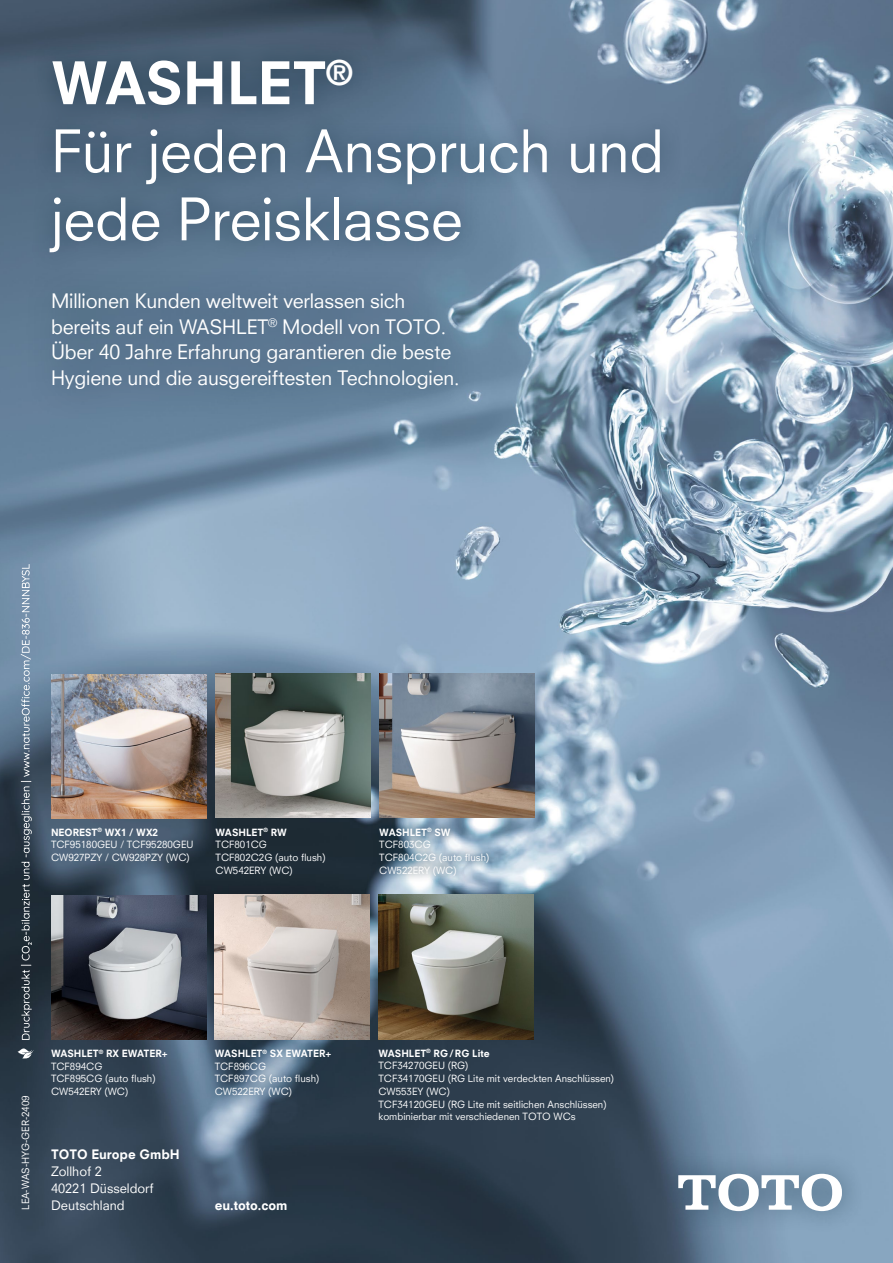
<style>
.page{position:relative;width:893px;height:1263px;background:#fff}
.page>*{position:absolute;margin:0;border:0;box-sizing:border-box;transform-origin:0 0}
.t1{font:57px/68.1px "Neuzeit SLT";letter-spacing:-.005em;color:#fff}
.t2{font:19.5px/25.5px "Neuzeit SLT";letter-spacing:-.01em;color:#fff}
.t3{font:12.75px/17px "Neuzeit SLT";color:#fff}
.t4{font:800 12.75px "Neuzeit SLT";color:#fff}
.t5{font:9.75px/12.8px "Neuzeit SLT";color:#fff}
.s1{font-weight:800}
</style>
<div class="page">
<img style="left:0;top:0;width:893px;height:1263px">
<img style="left:215px;top:894px;width:155px;height:145px">
<img style="left:51px;top:895px;width:155px;height:145px">
<img style="left:51px;top:674px;width:155px;height:145px">
<img style="left:378px;top:895px;width:156px;height:144px">
<img style="left:216px;top:673px;width:155px;height:145px">
<img style="left:379px;top:673px;width:155px;height:145px">
<div style="left:655px;top:1151px;width:210px;height:83px;background:#001f32;opacity:.5"></div>
<svg style="left:678px;top:1174px;width:164px;height:37px"></svg>
<div style="left:29px;top:37px;width:655px;height:237px;background:#001f32;opacity:.5"></div>
<div style="left:23px;top:265px;width:464px;height:157px;background:#001f32;opacity:.6"></div>
<svg style="left:198px;top:1030px;width:149px;height:83px;background:#586a7b"></svg>
<svg style="left:371px;top:819px;width:126px;height:64px;background:#8a9eae"></svg>
<svg style="left:18px;top:1048px;width:15px;height:11px"></svg>
<svg style="left:21px;top:564px;width:11px;height:476px;background:#647482"></svg>
<h1 class="t1" style="left:51px;top:49px;width:614px"><span class="s1">WASHLET</span><sup>®<br></sup>Für jeden Anspruch und jede Preisklasse</h1>
<h2 class="t2" style="left:51px;top:288px;width:410px">Millionen Kunden weltweit verlassen sich bereits auf ein WASHLET<sup>®</sup> Modell von TOTO.<br>Über 40 Jahre Erfahrung garantieren die beste Hygiene und die ausgereiftesten Technologien.</h2>
<p class="t5" style="left:51px;top:825px;width:144px"><span class="s1">NEOREST</span><sup>®</sup> <span class="s1">WX1 / WX2<br></span>TCF95180GEU / TCF95280GEU<br>CW927PZY / CW928PZY (WC)</p>
<p class="t5" style="left:216px;top:825px;width:112px"><span class="s1">WASHLET</span><sup>®</sup> <span class="s1">RW<br></span>TCF801CG<br>TCF802C2G (auto flush)<br>CW542ERY (WC)</p>
<p class="t5" style="left:379px;top:825px;width:112px"><span class="s1">WASHLET</span><sup>®</sup> <span class="s1">SW<br></span>TCF803CG<br>TCF804C2G (auto flush)<br>CW522ERY (WC)</p>
<p class="t5" style="left:19px;top:1210px;width:116px;rotate:-90deg">LEA-WAS-HYG-GER-2409</p>
<p class="t5" style="left:51px;top:1047px;width:118px"><span class="s1">WASHLET</span><sup>®</sup> <span class="s1">RX EWATER+<br></span>TCF894CG<br>TCF895CG (auto flush)<br>CW542ERY (WC)</p>
<h3 class="t4" style="left:51px;top:1146px;width:130px">TOTO Europe GmbH</h3>
<h3 class="t3" style="left:51px;top:1162px;width:104px">Zollhof 2<br>40221 Düsseldorf<br>Deutschland</h3>
<p class="t5" style="left:215px;top:1047px;width:118px"><span class="s1">WASHLET</span><sup>®</sup> <span class="s1">SX EWATER+<br></span>TCF896CG<br>TCF897CG (auto flush)<br>CW522ERY (WC)</p>
<h3 class="t4" style="left:215px;top:1197px;width:74px">eu.toto.com</h3>
<p class="t5" style="left:378px;top:1046px;width:237px"><span class="s1">WASHLET</span><sup>®</sup> <span class="s1">RG/RG Lite<br></span>TCF34270GEU (RG)<br>TCF34170GEU (RG Lite mit verdeckten Anschlüssen)<br>CW553EY (WC)<br>TCF34120GEU (RG Lite mit seitlichen Anschlüssen) kombinierbar mit verschiedenen TOTO WCs</p>
</div>
